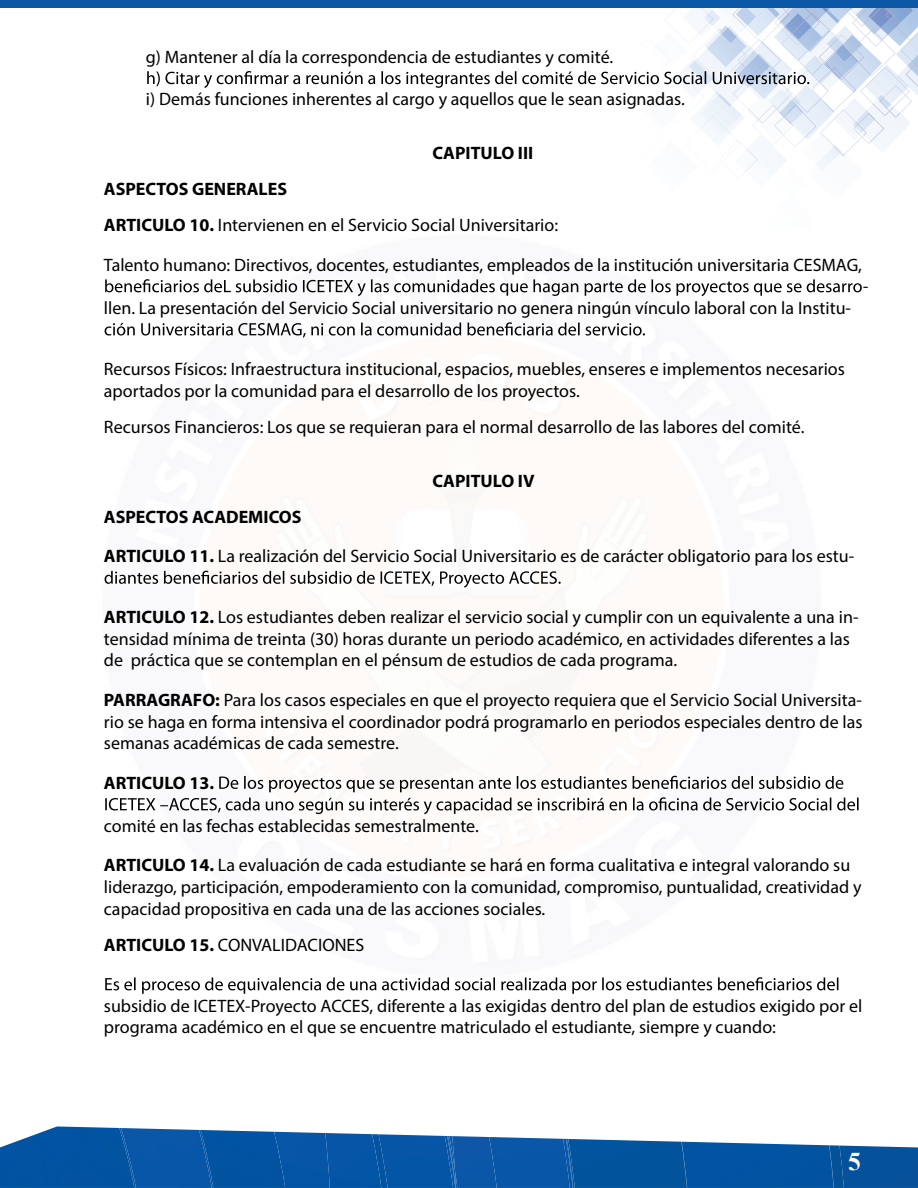
<style>
.page{position:relative;width:918px;height:1188px;background:#fff}
.page>*{position:absolute;margin:0;border:0;box-sizing:border-box;transform-origin:0 0}
.t1{font:700 25.5px "Times New Roman";color:#fffefc}
.t2{font:18px/21.6px "Myriad Pro";color:#000}
.t3{font:700 18px "Myriad Pro";color:#000}
.s1{font-weight:700}
</style>
<div class="page">
<img style="left:575px;top:1139px;width:269px;height:49px">
<img style="left:0;top:1126px;width:282px;height:62px">
<div style="left:330px;top:1133px;width:48px;height:55px;background:#0355a6"></div>
<div style="left:274px;top:1132px;width:56px;height:56px;background:#0755a6"></div>
<div style="left:378px;top:1134px;width:68px;height:54px;background:#0355a6"></div>
<img style="left:445px;top:1136px;width:2px;height:52px">
<img style="left:447px;top:1136px;width:1px;height:52px">
<img style="left:119px;top:1128px;width:2px;height:60px">
<img style="left:212px;top:1130px;width:1px;height:58px">
<div style="left:121px;top:1128px;width:91px;height:60px;background:#0856a7"></div>
<img style="left:681px;top:1142px;width:1px;height:46px">
<div style="left:682px;top:1142px;width:152px;height:46px;background:#0254a2"></div>
<div style="left:840px;top:1146px;width:78px;height:42px;background:#06519b"></div>
<img style="left:573px;top:1139px;width:2px;height:49px">
<img style="left:448px;top:1136px;width:4px;height:52px">
<img style="left:570px;top:1139px;width:3px;height:49px">
<div style="left:497px;top:1137px;width:73px;height:51px;background:#0856a7"></div>
<div style="left:452px;top:1136px;width:45px;height:52px;background:#0c57a8"></div>
<img style="left:449px;top:1136px;width:6px;height:34px">
<div style="left:0;top:0;width:918px;height:7px;background:#0a58a6"></div>
<svg style="left:147px;top:7px;width:771px;height:165px"></svg>
<svg style="left:105px;top:279px;width:763px;height:17px"></svg>
<svg style="left:105px;top:322px;width:540px;height:16px"></svg>
<svg style="left:105px;top:571px;width:456px;height:17px"></svg>
<svg style="left:105px;top:776px;width:754px;height:38px"></svg>
<svg style="left:105px;top:977px;width:733px;height:17px"></svg>
<p class="t2" style="left:146px;top:46px;width:469px">g) Mantener al día la correspondencia de estudiantes y comité.</p>
<p class="t2" style="left:146px;top:88px;width:540px">i) Demás funciones inherentes al cargo y aquellos que le sean asignadas.</p>
<p class="t3" style="left:432px;top:141px;width:102px">CAPITULO III</p>
<p class="t2" style="left:104px;top:171px;width:456px;line-height:36px"><span class="s1">ASPECTOS GENERALES<br>ARTICULO 10.</span> Intervienen en el Servicio Social Universitario:</p>
<p class="t2" style="left:104px;top:253px;width:760px">Talento humano: Directivos, docentes, estudiantes, empleados de la institución universitaria CESMAG,</p>
<p class="t2" style="left:104px;top:297px;width:749px">llen. La presentación del Servicio Social universitario no genera ningún vínculo laboral con la Institu-</p>
<p class="t2" style="left:104px;top:358px;width:743px">Recursos Físicos: Infraestructura institucional, espacios, muebles, enseres e implementos necesarios aportados por la comunidad para el desarrollo de los proyectos.</p>
<p class="t2" style="left:104px;top:415px;width:702px">Recursos Financieros: Los que se requieran para el normal desarrollo de las labores del comité.</p>
<p class="t3" style="left:432px;top:469px;width:104px">CAPITULO IV</p>
<p class="t2" style="left:104px;top:496px;width:752px;line-height:39.6px"><span class="s1">ASPECTOS ACADEMICOS<br>ARTICULO 11.</span> La realización del Servicio Social Universitario es de carácter obligatorio para los estu-</p>
<p class="t2" style="left:104px;top:606px;width:756px"><span class="s1">ARTICULO 12.</span> Los estudiantes deben realizar el servicio social y cumplir con un equivalente a una in&shy;tensidad mínima de treinta (30) horas durante un periodo académico, en actividades diferentes a las de práctica que se contemplan en el pénsum de estudios de cada programa.</p>
<p class="t2" style="left:104px;top:689px;width:760px;text-align:justify"><span class="s1">PARRAGRAFO:</span> Para los casos especiales en que el proyecto requiera que el Servicio Social Universita&shy;rio se haga en forma intensiva el coordinador podrá programarlo en periodos especiales dentro de las semanas académicas de cada semestre.</p>
<p class="t3" style="left:104px;top:771px;width:112px">ARTICULO 13.</p>
<p class="t2" style="left:104px;top:806px;width:748px;line-height:39.6px">comité en las fechas establecidas semestralmente.<br><span class="s1">ARTICULO 14.</span> La evaluación de cada estudiante se hará en forma cualitativa e integral valorando su</p>
<p class="t2" style="left:104px;top:876px;width:759px">liderazgo, participación, empoderamiento con la comunidad, compromiso, puntualidad, creatividad y capacidad propositiva en cada una de las acciones sociales.</p>
<p class="t2" style="left:104px;top:934px;width:262px"><span class="s1">ARTICULO 15.</span> CONVALIDACIONES</p>
<p class="t2" style="left:104px;top:995px;width:760px">subsidio de ICETEX-Proyecto ACCES, diferente a las exigidas dentro del plan de estudios exigido por el programa académico en el que se encuentre matriculado el estudiante, siempre y cuando:</p>
<h1 class="t1" style="left:848px;top:1143px;width:14px">5</h1>
</div>
